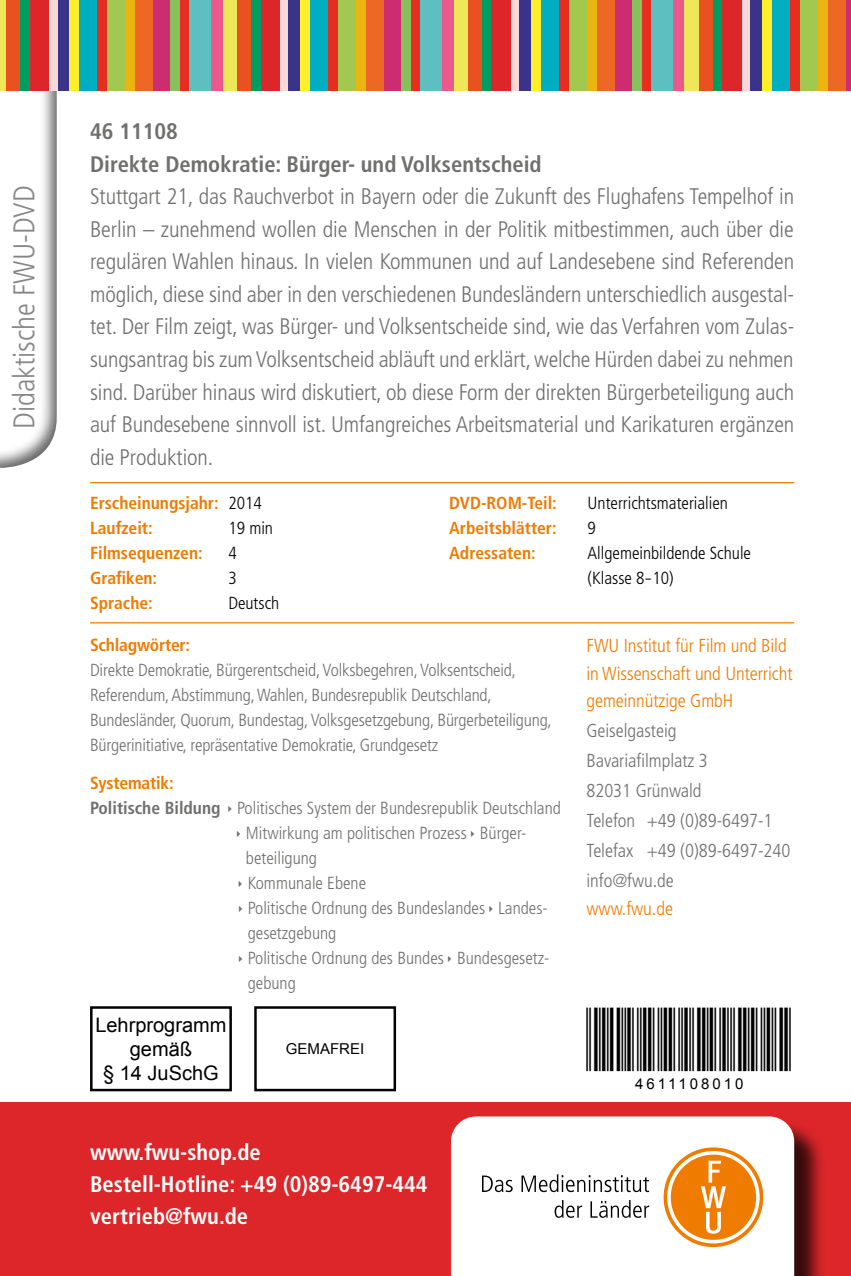
<style>
.page{position:relative;width:851px;height:1276px;background:#fff}
.page>*{position:absolute;margin:0;border:0;box-sizing:border-box;transform-origin:0 0}
.t1{font:300 condensed 30px "Frutiger LT Std";color:#868686}
.t2{font:300 condensed 22.5px/32.5px "Frutiger LT Std";letter-spacing:-.005em;color:#6f6f6e;text-align:justify}
.t3{font:700 condensed 22.5px/32px "Frutiger LT Std";color:#fff}
.t4{font:700 condensed 22.5px/32.5px "Frutiger LT Std";color:#6f6f6e}
.t5{font:20px/24px "Arial";color:#000;text-align:center}
.t6{font:300 condensed 18.75px/30px "Frutiger LT Std";letter-spacing:-.005em;color:#6f6f6e}
.t7{font:300 condensed 18.75px/27.5px "Frutiger LT Std";letter-spacing:-.005em;color:#ef7b00}
.t8{font:300 condensed 17.5px/25px "Frutiger LT Std";letter-spacing:-.01em;color:#6f6f6e}
.t9{font:700 condensed 17.5px/25px "Frutiger LT Std";color:#ef7b00}
.t10{font:300 condensed 17.5px/25px "Frutiger LT Std";color:#000}
.t11{font:15px "Arial";letter-spacing:.2em;color:#000}
.t12{font:15px "Arial";color:#000}
.s1{font-weight:300;color:#000}
.s2{font-weight:700}
</style>
<div class="page">
<div style="left:0;top:1102px;width:850px;height:174px;background:#dc2629"></div>
<div style="left:0;top:0;width:59px;height:470px;background:#000;opacity:.6"></div>
<div style="left:0;top:0;width:7px;height:90px;background:#efe75a"></div>
<div style="left:7px;top:0;width:13px;height:90px;background:#e95120"></div>
<div style="left:20px;top:0;width:10px;height:90px;background:#009d61"></div>
<div style="left:30px;top:0;width:20px;height:90px;background:#dc2629"></div>
<div style="left:50px;top:0;width:8px;height:90px;background:#f9d9d8"></div>
<div style="left:58px;top:0;width:11px;height:90px;background:#39338a"></div>
<div style="left:69px;top:0;width:10px;height:90px;background:#ffee2a"></div>
<div style="left:79px;top:0;width:18px;height:90px;background:#00aec2"></div>
<div style="left:97px;top:0;width:10px;height:90px;background:#e52e1f"></div>
<div style="left:107px;top:0;width:18px;height:90px;background:#a3c850"></div>
<div style="left:125px;top:0;width:10px;height:90px;background:#ebb510"></div>
<div style="left:135px;top:0;width:18px;height:90px;background:#ed6825"></div>
<div style="left:153px;top:0;width:17px;height:90px;background:#cd2c70"></div>
<div style="left:170px;top:0;width:10px;height:90px;background:#88c05b"></div>
<div style="left:180px;top:0;width:10px;height:90px;background:#e52e1f"></div>
<div style="left:190px;top:0;width:21px;height:90px;background:#5dbfbf"></div>
<div style="left:211px;top:0;width:12px;height:90px;background:#eb598c"></div>
<div style="left:223px;top:0;width:14px;height:90px;background:#efe75a"></div>
<div style="left:237px;top:0;width:14px;height:90px;background:#e95120"></div>
<div style="left:251px;top:0;width:9px;height:90px;background:#009d61"></div>
<div style="left:260px;top:0;width:20px;height:90px;background:#dc2629"></div>
<div style="left:280px;top:0;width:8px;height:90px;background:#f9d9d8"></div>
<div style="left:289px;top:0;width:11px;height:90px;background:#39338a"></div>
<div style="left:300px;top:0;width:10px;height:90px;background:#ffee2a"></div>
<div style="left:310px;top:0;width:18px;height:90px;background:#00aec2"></div>
<div style="left:328px;top:0;width:10px;height:90px;background:#e52e1f"></div>
<div style="left:338px;top:0;width:18px;height:90px;background:#a3c850"></div>
<div style="left:356px;top:0;width:10px;height:90px;background:#ebb510"></div>
<div style="left:366px;top:0;width:18px;height:90px;background:#ed6825"></div>
<div style="left:384px;top:0;width:17px;height:90px;background:#cd2c70"></div>
<div style="left:401px;top:0;width:9px;height:90px;background:#88c05b"></div>
<div style="left:410px;top:0;width:10px;height:90px;background:#e52e1f"></div>
<div style="left:420px;top:0;width:22px;height:90px;background:#5dbfbf"></div>
<div style="left:442px;top:0;width:11px;height:90px;background:#eb598c"></div>
<div style="left:453px;top:0;width:15px;height:90px;background:#efe75a"></div>
<div style="left:468px;top:0;width:13px;height:90px;background:#e95120"></div>
<div style="left:481px;top:0;width:10px;height:90px;background:#009d61"></div>
<div style="left:491px;top:0;width:20px;height:90px;background:#dc2629"></div>
<div style="left:511px;top:0;width:8px;height:90px;background:#f9d9d8"></div>
<div style="left:519px;top:0;width:12px;height:90px;background:#39338a"></div>
<div style="left:531px;top:0;width:10px;height:90px;background:#ffee2a"></div>
<div style="left:541px;top:0;width:18px;height:90px;background:#00aec2"></div>
<div style="left:559px;top:0;width:10px;height:90px;background:#e52e1f"></div>
<div style="left:569px;top:0;width:18px;height:90px;background:#a3c850"></div>
<div style="left:587px;top:0;width:10px;height:90px;background:#ebb510"></div>
<div style="left:597px;top:0;width:18px;height:90px;background:#ed6825"></div>
<div style="left:615px;top:0;width:16px;height:90px;background:#cd2c70"></div>
<div style="left:631px;top:0;width:10px;height:90px;background:#88c05b"></div>
<div style="left:641px;top:0;width:10px;height:90px;background:#e52e1f"></div>
<div style="left:651px;top:0;width:22px;height:90px;background:#5dbfbf"></div>
<div style="left:673px;top:0;width:11px;height:90px;background:#eb598c"></div>
<div style="left:684px;top:0;width:15px;height:90px;background:#efe75a"></div>
<div style="left:699px;top:0;width:13px;height:90px;background:#e95120"></div>
<div style="left:712px;top:0;width:10px;height:90px;background:#009d61"></div>
<div style="left:722px;top:0;width:20px;height:90px;background:#dc2629"></div>
<div style="left:742px;top:0;width:8px;height:90px;background:#f9d9d8"></div>
<div style="left:750px;top:0;width:12px;height:90px;background:#39338a"></div>
<div style="left:762px;top:0;width:9px;height:90px;background:#ffee2a"></div>
<div style="left:771px;top:0;width:19px;height:90px;background:#00aec2"></div>
<div style="left:790px;top:0;width:9px;height:90px;background:#e52e1f"></div>
<div style="left:799px;top:0;width:19px;height:90px;background:#a3c850"></div>
<div style="left:818px;top:0;width:9px;height:90px;background:#ebb510"></div>
<div style="left:827px;top:0;width:19px;height:90px;background:#ed6825"></div>
<hr style="left:846px;top:0;width:4px;height:90px;background:#cd2c70">
<div style="left:455px;top:1120px;width:370px;height:156px;background:#000;opacity:.75"></div>
<div style="left:451px;top:1116px;width:343px;height:160px;background:#fff"></div>
<svg style="left:663px;top:1147px;width:100px;height:100px"></svg>
<svg style="left:667px;top:1151px;width:92px;height:92px"></svg>
<div style="left:670px;top:1154px;width:86px;height:85px;background:#ef7b00;border-radius:50%"></div>
<svg style="left:701px;top:1160px;width:24px;height:73px"></svg>
<svg style="left:482px;top:1175px;width:30px;height:17px"></svg>
<svg style="left:521px;top:1174px;width:128px;height:18px;background:#c3c3c3"></svg>
<svg style="left:554px;top:1200px;width:28px;height:17px"></svg>
<svg style="left:590px;top:1200px;width:59px;height:17px"></svg>
<div style="left:90px;top:1006px;width:142px;height:85px;border:2px solid #000"></div>
<hr style="left:90px;top:622px;width:704px;height:1px;background:#ef7b00">
<hr style="left:90px;top:482px;width:704px;height:1px;background:#ef7b00">
<div style="left:254px;top:1006px;width:142px;height:85px;border:2px solid #000"></div>
<h1 class="t1" style="left:7px;top:429px;width:245px;rotate:-90deg">Didaktische FWU-DVD</h1>
<p class="t4" style="left:90px;top:115px;width:453px">46 11108<br>Direkte Demokratie: Bürger- und Volksentscheid</p>
<p class="t2" style="left:90px;top:181px;width:705px">Stuttgart 21, das Rauchverbot in Bayern oder die Zukunft des Flughafens Tempelhof in Berlin – zunehmend wollen die Menschen in der Politik mitbestimmen, auch über die regulären Wahlen hinaus. In vielen Kommunen und auf Landesebene sind Referenden möglich, diese sind aber in den verschiedenen Bundesländern unterschiedlich ausgestal&shy;tet. Der Film zeigt, was Bürger- und Volksentscheide sind, wie das Verfahren vom Zulas&shy;sungsantrag bis zum Volksentscheid abläuft und erklärt, welche Hürden dabei zu nehmen sind. Darüber hinaus wird diskutiert, ob diese Form der direkten Bürgerbeteiligung auch auf Bundesebene sinnvoll ist. Umfangreiches Arbeitsmaterial und Karikaturen ergänzen die Produktion.</p>
<p class="t9" style="left:90px;top:491px;width:173px">Erscheinungsjahr: <span class="s1">2014<br></span>Laufzeit:</p>
<p class="t10" style="left:228px;top:516px;width:46px">19 min</p>
<p class="t9" style="left:90px;top:541px;width:114px">Filmsequenzen:</p>
<p class="t10" style="left:228px;top:541px;width:10px">4</p>
<p class="t9" style="left:90px;top:566px;width:69px">Grafiken:</p>
<p class="t10" style="left:228px;top:566px;width:10px">3</p>
<p class="t9" style="left:90px;top:591px;width:64px">Sprache:</p>
<p class="t10" style="left:228px;top:591px;width:52px">Deutsch</p>
<p class="t9" style="left:449px;top:491px;width:109px">DVD-ROM-Teil:</p>
<p class="t10" style="left:587px;top:491px;width:142px">Unterrichtsmaterialien</p>
<p class="t9" style="left:449px;top:516px;width:109px">Arbeitsblätter:</p>
<p class="t10" style="left:587px;top:516px;width:10px">9</p>
<p class="t9" style="left:449px;top:541px;width:88px">Adressaten:</p>
<p class="t10" style="left:587px;top:541px;width:165px">Allgemeinbildende Schule (Klasse 8-10)</p>
<p class="t9" style="left:90px;top:632px;width:102px">Schlagwörter:</p>
<p class="t8" style="left:90px;top:658px;width:463px">Direkte Demokratie, Bürgerentscheid, Volksbegehren, Volksentscheid, Referendum,Abstimmung,Wahlen, Bundesrepublik Deutschland, Bundesländer, Quorum, Bundestag,Volksgesetzgebung, Bürgerbeteiligung, Bürgerinitiative, repräsentative Demokratie, Grundgesetz</p>
<p class="t9" style="left:90px;top:770px;width:85px">Systematik:</p>
<p class="t8" style="left:90px;top:795px;width:472px"><span class="s2">Politische Bildung</span> Politisches System der Bundesrepublik Deutschland</p>
<p class="t8" style="left:246px;top:820px;width:280px">Mitwirkung am politischen Prozess Bürger-</p>
<p class="t8" style="left:246px;top:845px;width:72px">beteiligung</p>
<p class="t8" style="left:248px;top:870px;width:120px">Kommunale Ebene</p>
<p class="t8" style="left:248px;top:895px;width:300px">Politische Ordnung des Bundeslandes Landes-</p>
<p class="t8" style="left:248px;top:920px;width:90px">gesetzgebung</p>
<p class="t8" style="left:248px;top:945px;width:301px">Politische Ordnung des Bundes Bundesgesetz-</p>
<p class="t8" style="left:248px;top:970px;width:49px">gebung</p>
<p class="t5" style="left:95px;top:1013px;width:133px">Lehrprogramm gemäß<br>§ 14 JuSchG</p>
<p class="t12" style="left:286px;top:1039px;width:80px">GEMAFREI</p>
<p class="t3" style="left:90px;top:1136px;width:339px">www.fwu-shop.de<br>Bestell-Hotline: +49 (0)89-6497-444 vertrieb@fwu.de</p>
<p class="t7" style="left:586px;top:632px;width:208px">FWU Institut für Film und Bild in Wissenschaft und Unterricht gemeinnützige GmbH</p>
<p class="t6" style="left:586px;top:716px;width:205px">Geiselgasteig<br>Bavariafilmplatz 3<br>82031 Grünwald<br>Telefon +49 (0)89-6497-1<br>Telefax +49 (0)89-6497-240 info@fwu.de</p>
<p class="t7" style="left:586px;top:894px;width:88px">www.fwu.de</p>
<p class="t11" style="left:635px;top:1073px;width:110px">4611108010</p>
</div>
